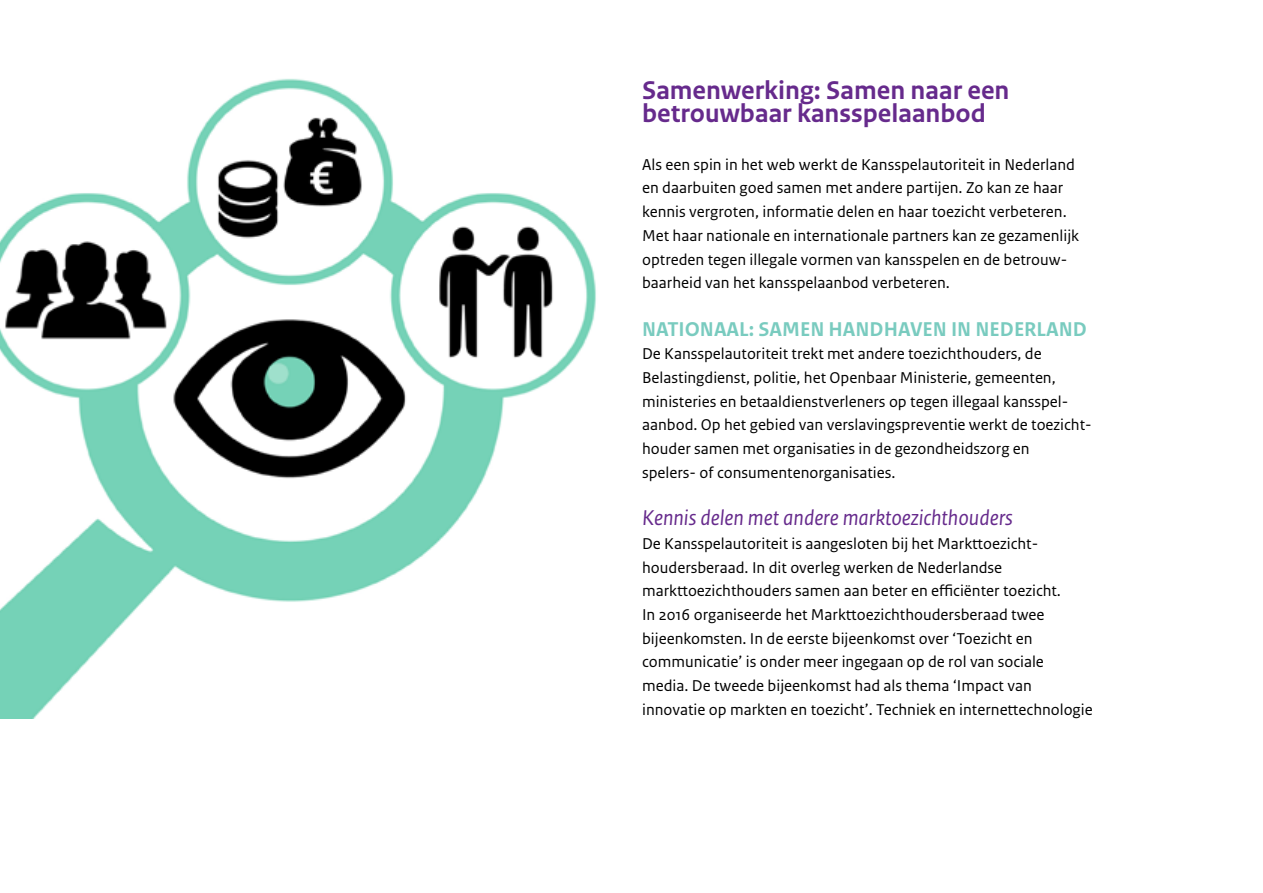
<style>
.page{position:relative;width:1263px;height:893px;background:#fff}
.page>*{position:absolute;margin:0;border:0;box-sizing:border-box;transform-origin:0 0}
.t1{font:700 27px/23.7px "Rijksoverheid Sans Text";color:#662a8c}
.t2{font:italic 22.5px "Rijksoverheid Sans Text";color:#662a8c}
.t3{font:700 21px "Rijksoverheid Sans Text";color:#79cbbf}
.t4{font:16.5px/23.7px "Rijksoverheid Sans Text";color:#000}
</style>
<div class="page">
<img style="left:0;top:78px;width:596px;height:641px">
<h1 class="t1" style="left:642px;top:79px;width:369px">Samenwerking: Samen naar een betrouwbaar kansspelaanbod</h1>
<p class="t4" style="left:642px;top:153px;width:439px">Als een spin in het web werkt de Kansspelautoriteit in Nederland en daarbuiten goed samen met andere partijen. Zo kan ze haar kennis vergroten, informatie delen en haar toezicht verbeteren.<br>Met haar nationale en internationale partners kan ze gezamenlijk optreden tegen illegale vormen van kansspelen en de betrouw&shy;baarheid van het kansspelaanbod verbeteren.</p>
<p class="t3" style="left:642px;top:317px;width:446px">NATIONAAL: SAMEN HANDHAVEN IN NEDERLAND</p>
<p class="t4" style="left:642px;top:342px;width:451px">De Kansspelautoriteit trekt met andere toezichthouders, de Belastingdienst, politie, het Openbaar Ministerie, gemeenten, ministeries en betaaldienstverleners op tegen illegaal kansspel&shy;aanbod. Op het gebied van verslavingspreventie werkt de toezicht&shy;houder samen met organisaties in de gezondheidszorg en<br>spelers- of consumentenorganisaties.</p>
<h2 class="t2" style="left:642px;top:505px;width:372px">Kennis delen met andere marktoezichthouders</h2>
<p class="t4" style="left:642px;top:532px;width:452px">De Kansspelautoriteit is aangesloten bij het Markttoezicht&shy;houdersberaad. In dit overleg werken de Nederlandse markt-toezichthouders samen aan beter en efficiënter toezicht.<br>In 2016 organiseerde het Markttoezichthoudersberaad twee bijeenkomsten. In de eerste bijeenkomst over ‘Toezicht en communicatie’ is onder meer ingegaan op de rol van sociale media. De tweede bijeenkomst had als thema ‘Impact van innovatie op markten en toezicht’. Techniek en internettechnologie</p>
</div>
